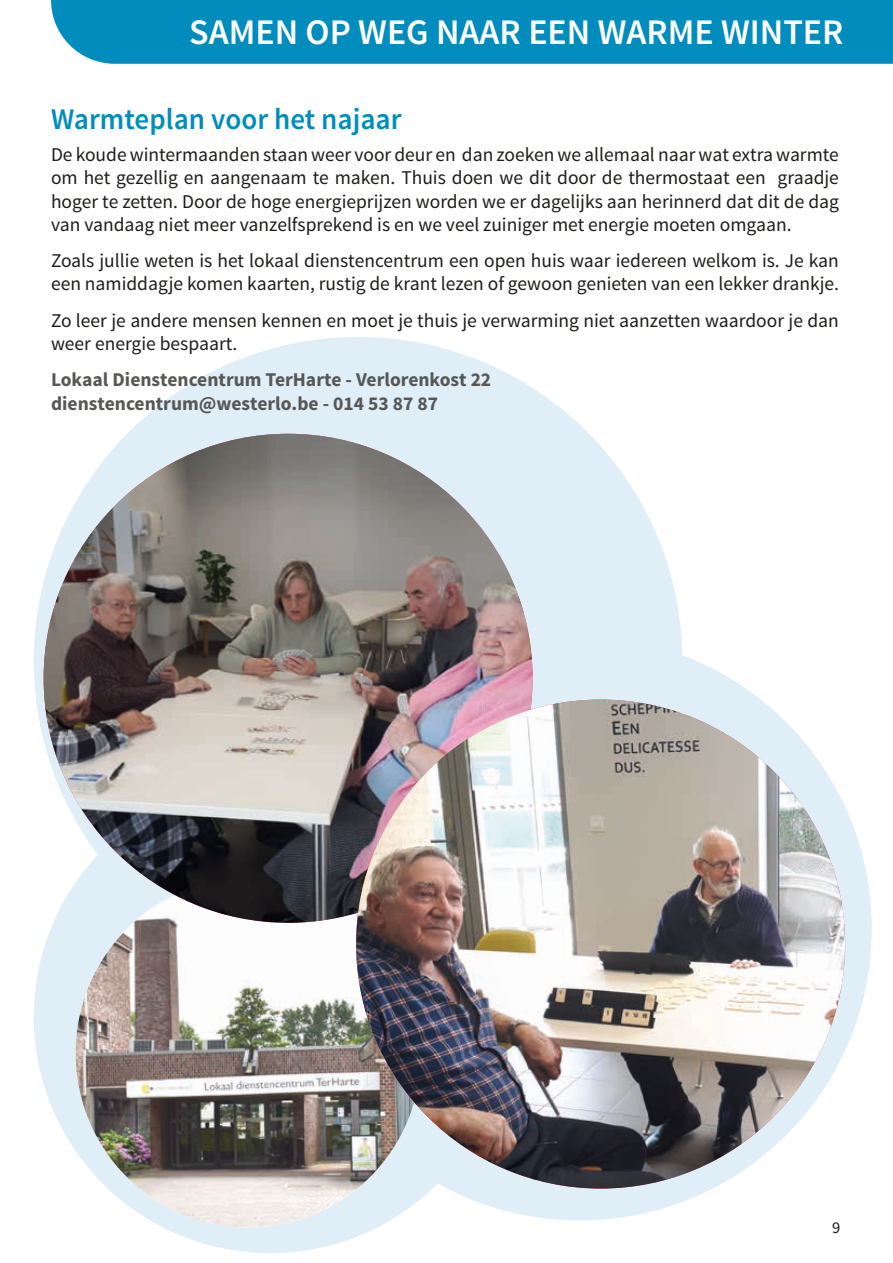
<style>
.page{position:relative;width:893px;height:1263px;background:#fff}
.page>*{position:absolute;margin:0;border:0;box-sizing:border-box;transform-origin:0 0}
.t1{font:600 36px "Source Sans Pro";color:#fff}
.t2{font:600 30px "Source Sans Pro";color:#008dbd}
.t3{font:19.5px/23.4px "Source Sans Pro";color:#1d1d1b}
.t4{font:700 19.5px/23.4px "Source Sans Pro";color:#575756}
.t5{font:16.5px "Source Sans Pro";color:#1d1d1b}
</style>
<div class="page">
<div style="left:34px;top:337px;width:648px;height:648px;background:#dfeef7;border-radius:50%"></div>
<div style="left:288px;top:637px;width:584px;height:583px;background:#dfeef7;border-radius:50%"></div>
<div style="left:34px;top:780px;width:473px;height:473px;background:#dfeef7;border-radius:50%"></div>
<img style="left:76px;top:878px;width:345px;height:349px">
<div style="left:51px;top:0;width:842px;height:64px;background:#008dbd"></div>
<img style="left:44px;top:434px;width:489px;height:489px;border-radius:244px">
<img style="left:356px;top:699px;width:489px;height:489px;border-radius:244px">
<h1 class="t1" style="left:189px;top:9px;width:656px">SAMEN OP WEG NAAR EEN WARME WINTER</h1>
<h2 class="t2" style="left:51px;top:100px;width:352px">Warmteplan voor het najaar</h2>
<p class="t3" style="left:51px;top:143px;width:789px;text-align:justify">De koude wintermaanden staan weer voor deur en dan zoeken we allemaal naar wat extra warmte om het gezellig en aangenaam te maken. Thuis doen we dit door de thermostaat een graadje hoger te zetten. Door de hoge energieprijzen worden we er dagelijks aan herinnerd dat dit de dag van vandaag niet meer vanzelfsprekend is en we veel zuiniger met energie moeten omgaan.</p>
<p class="t3" style="left:51px;top:249px;width:789px">Zoals jullie weten is het lokaal dienstencentrum een open huis waar iedereen welkom is. Je kan een namiddagje komen kaarten, rustig de krant lezen of gewoon genieten van een lekker drankje.</p>
<p class="t3" style="left:51px;top:309px;width:789px">Zo leer je andere mensen kennen en moet je thuis je verwarming niet aanzetten waardoor je dan weer energie bespaart.</p>
<p class="t4" style="left:51px;top:369px;width:442px">Lokaal Dienstencentrum TerHarte - Verlorenkost 22 dienstencentrum@westerlo.be - 014 53 87 87</p>
<p class="t5" style="left:832px;top:1217px;width:10px">9</p>
</div>
